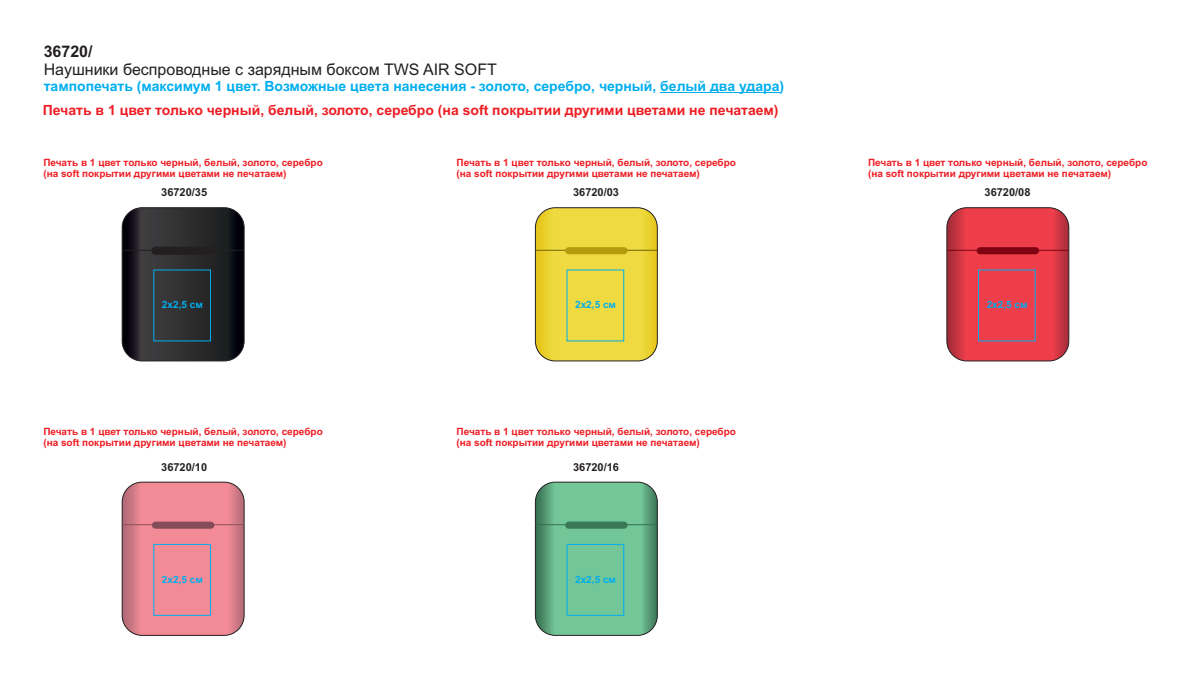
<style>
.page{position:relative;width:1191px;height:681px;background:#fff}
.page>*{position:absolute;margin:0;border:0;box-sizing:border-box;transform-origin:0 0}
.t1{font:16px "Arial";color:#231f20}
.t2{font:700 16px "Arial";color:#231f20}
.t3{font:700 14px "Arial";color:#00aeef}
.t4{font:700 14px "Arial";color:#ee1d23}
.t5{font:700 11px "Arial";color:#231f20}
.t6{font:700 10px/11.2px "Arial";color:#ee1d23}
.t7{font:700 10px "Arial";color:#00aeef}
</style>
<div class="page">
<svg style="left:122px;top:208px;width:122px;height:153px;background:#262629"></svg>
<div style="left:122px;top:207px;width:122px;height:154px;border:1px solid #231f20;border-radius:20px"></div>
<svg style="left:535px;top:208px;width:122px;height:153px;background:#e8d63e"></svg>
<div style="left:535px;top:207px;width:122px;height:154px;border:1px solid #231f20;border-radius:20px"></div>
<svg style="left:947px;top:208px;width:121px;height:153px;background:#df3d4a"></svg>
<div style="left:946px;top:207px;width:123px;height:154px;border:1px solid #231f20;border-radius:20px"></div>
<hr style="left:122px;top:250px;width:122px;height:1px;background:#231f20">
<hr style="left:535px;top:250px;width:122px;height:1px;background:#716603">
<hr style="left:947px;top:250px;width:121px;height:1px;background:#800312">
<div style="left:152px;top:247px;width:63px;height:7px;background:#231f20;border:1px solid #231f20;border-radius:4px"></div>
<div style="left:565px;top:247px;width:62px;height:7px;background:#b39b0c;border-radius:4px"></div>
<div style="left:976px;top:247px;width:63px;height:7px;background:#800312;border-radius:4px"></div>
<div style="left:153px;top:269px;width:58px;height:72px;border:1px solid #00aeef"></div>
<svg style="left:535px;top:482px;width:122px;height:153px;background:#6aba8e"></svg>
<div style="left:535px;top:481px;width:122px;height:154px;border:1px solid #231f20;border-radius:20px"></div>
<hr style="left:535px;top:524px;width:122px;height:1px;background:#347051">
<div style="left:565px;top:521px;width:62px;height:7px;background:#3b7858;border-radius:4px"></div>
<div style="left:567px;top:544px;width:57px;height:71px;border:1px solid #00aeef"></div>
<svg style="left:122px;top:482px;width:122px;height:153px;background:#e78691"></svg>
<div style="left:122px;top:481px;width:122px;height:154px;border:1px solid #231f20;border-radius:20px"></div>
<hr style="left:122px;top:524px;width:122px;height:1px;background:#8a515c">
<div style="left:152px;top:521px;width:62px;height:7px;background:#844b59;border-radius:4px"></div>
<div style="left:153px;top:544px;width:58px;height:71px;border:1px solid #00aeef"></div>
<hr style="left:660px;top:92px;width:119px;height:1px;background:#00aeef">
<h1 class="t2" style="left:44px;top:46px;width:50px">36720/</h1>
<h1 class="t1" style="left:44px;top:63px;width:455px">Наушники беспроводные с зарядным боксом TWS AIR SOFT</h1>
<h2 class="t3" style="left:44px;top:81px;width:742px">тампопечать (максимум 1 цвет. Возможные цвета нанесения - золото, серебро, черный, белый два удара)</h2>
<h2 class="t4" style="left:43px;top:104px;width:737px">Печать в 1 цвет только черный, белый, золото, серебро (на soft покрытии другими цветами не печатаем)</h2>
<p class="t6" style="left:43px;top:157px;width:281px">Печать в 1 цвет только черный, белый, золото, серебро (на soft покрытии другими цветами не печатаем)</p>
<p class="t6" style="left:456px;top:157px;width:281px">Печать в 1 цвет только черный, белый, золото, серебро (на soft покрытии другими цветами не печатаем)</p>
<p class="t6" style="left:868px;top:157px;width:281px">Печать в 1 цвет только черный, белый, золото, серебро (на soft покрытии другими цветами не печатаем)</p>
<p class="t5" style="left:161px;top:188px;width:47px">36720/35</p>
<p class="t5" style="left:573px;top:188px;width:47px">36720/03</p>
<p class="t5" style="left:984px;top:188px;width:47px">36720/08</p>
<p class="t7" style="left:162px;top:301px;width:42px">2х2,5 см</p>
<p class="t7" style="left:575px;top:301px;width:42px">2х2,5 см</p>
<p class="t6" style="left:43px;top:427px;width:281px">Печать в 1 цвет только черный, белый, золото, серебро (на soft покрытии другими цветами не печатаем)</p>
<p class="t6" style="left:456px;top:427px;width:281px">Печать в 1 цвет только черный, белый, золото, серебро (на soft покрытии другими цветами не печатаем)</p>
<p class="t5" style="left:161px;top:462px;width:47px">36720/10</p>
<p class="t7" style="left:162px;top:575px;width:42px">2х2,5 см</p>
<p class="t5" style="left:573px;top:462px;width:47px">36720/16</p>
<p class="t7" style="left:575px;top:575px;width:42px">2х2,5 см</p>
<p class="t7" style="left:986px;top:301px;width:42px">2х2,5 см</p>
</div>
